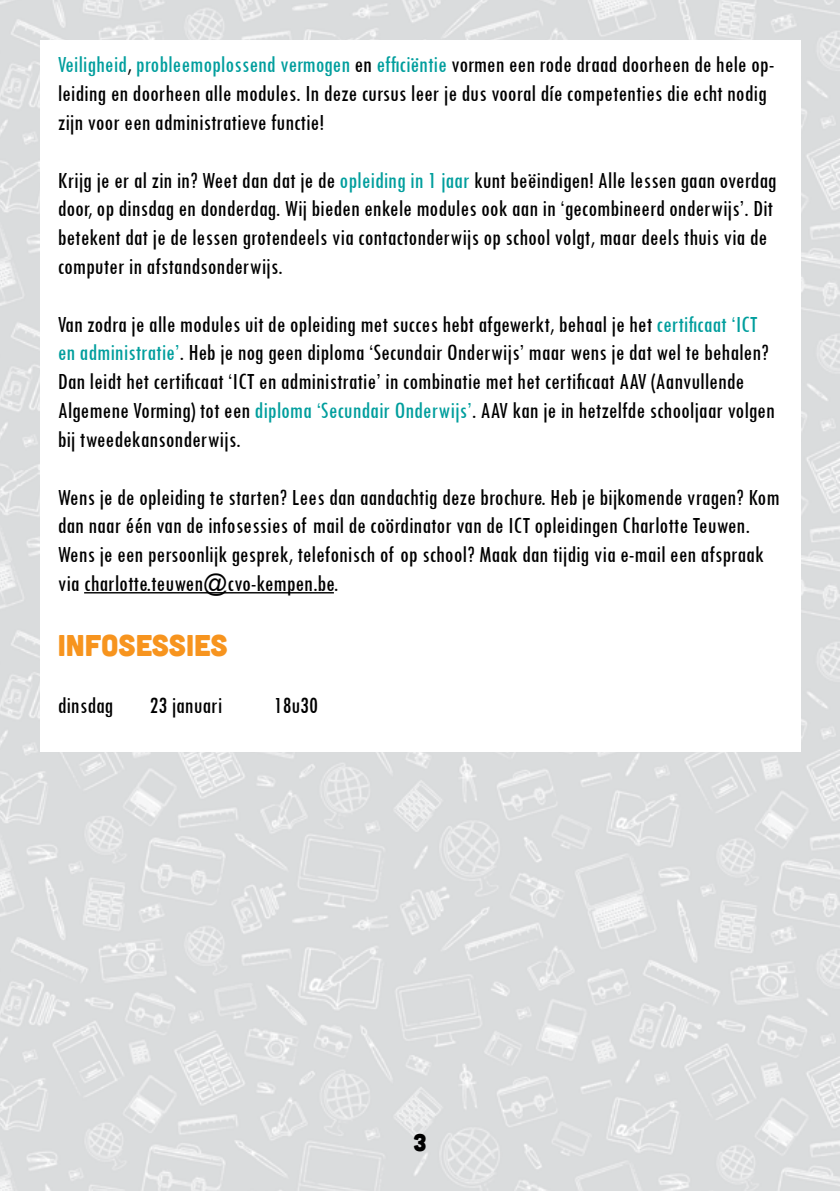
<style>
.page{position:relative;width:840px;height:1191px;background:#fff}
.page>*{position:absolute;margin:0;border:0;box-sizing:border-box;transform-origin:0 0}
.t1{font:30px "Cubano";color:#f7941e}
.t2{font:condensed 24px/28.8px "Tw Cen";color:#000}
.t3{font:24px "Cubano";color:#000}
.s1{color:#009e9d}
</style>
<div class="page">
<img style="left:0;top:0;width:839px;height:1191px">
<div style="left:40px;top:40px;width:759px;height:711px;background:#fff"></div>
<hr style="left:84px;top:592px;width:250px;height:1px;background:#000">
<p class="t2" style="left:58px;top:50px;width:717px"><span class="s1">Veiligheid</span>, <span class="s1">probleemoplossend vermogen</span> en <span class="s1">efficiëntie</span> vormen een rode draad doorheen de hele op&shy;leiding en doorheen alle modules. In deze cursus leer je dus vooral díe competenties die echt nodig zijn voor een administratieve functie!</p>
<p class="t2" style="left:58px;top:165px;width:720px">Krijg je er al zin in? Weet dan dat je de <span class="s1">opleiding in 1 jaar</span> kunt beëindigen! Alle lessen gaan overdag door, op dinsdag en donderdag. Wij bieden enkele modules ook aan in ‘gecombineerd onderwijs’. Dit betekent dat je de lessen grotendeels via contactonderwijs op school volgt, maar deels thuis via de computer in afstandsonderwijs.</p>
<p class="t2" style="left:58px;top:309px;width:718px">Van zodra je alle modules uit de opleiding met succes hebt afgewerkt, behaal je het <span class="s1">certificaat ‘ICT en administratie’</span>. Heb je nog geen diploma ‘Secundair Onderwijs’ maar wens je dat wel te behalen?<br>Dan leidt het certificaat ‘ICT en administratie’ in combinatie met het certificaat AAV (Aanvullende Algemene Vorming) tot een <span class="s1">diploma ‘Secundair Onderwijs’</span>. AAV kan je in hetzelfde schooljaar volgen bij tweedekansonderwijs.</p>
<p class="t2" style="left:58px;top:482px;width:723px">Wens je de opleiding te starten? Lees dan aandachtig deze brochure. Heb je bijkomende vragen? Kom dan naar één van de infosessies of mail de coördinator van de ICT opleidingen Charlotte Teuwen.<br>Wens je een persoonlijk gesprek, telefonisch of op school? Maak dan tijdig via e-mail een afspraak via charlotte.teuwen@cvo-kempen.be.</p>
<p class="t1" style="left:58px;top:626px;width:171px">INFOSESSIES</p>
<p class="t2" style="left:58px;top:691px;width:57px">dinsdag</p>
<p class="t2" style="left:150px;top:691px;width:74px">23 januari</p>
<p class="t2" style="left:274px;top:691px;width:45px">18u30</p>
<p class="t3" style="left:412px;top:1127px;width:16px">3</p>
</div>
